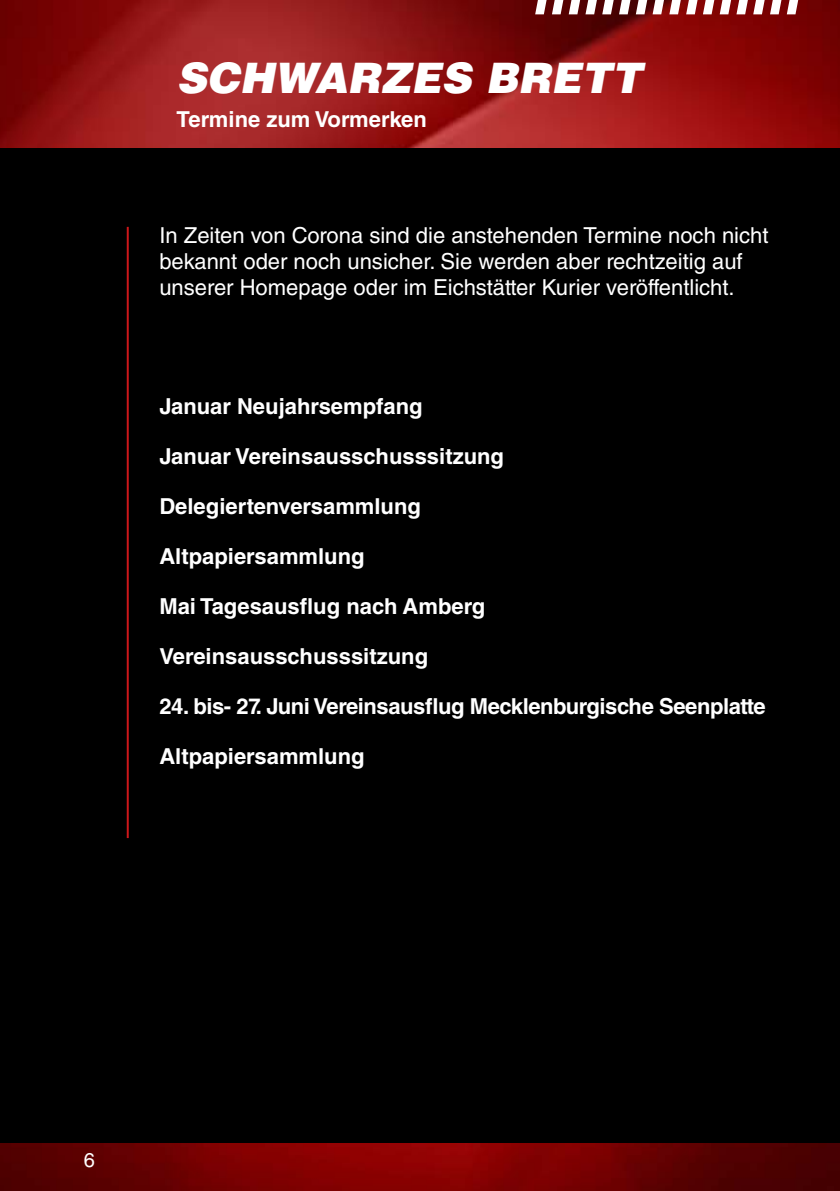
<style>
.page{position:relative;width:840px;height:1191px;background:#fff}
.page>*{position:absolute;margin:0;border:0;box-sizing:border-box;transform-origin:0 0}
.t1{font:italic 900 42px "Helvetica LT Std";color:#fff}
.t2{font:700 22px "Helvetica LT Std";color:#fff}
.t3{font:22px/26.4px "Helvetica LT Std";color:#fff}
.t4{font:700 22px "Helvetica LT Std";letter-spacing:-.02em;color:#fff}
.t5{font:20px "Helvetica LT Std";color:#fff}
</style>
<div class="page">
<img style="left:0;top:0;width:839px;height:149px">
<img style="left:0;top:1142px;width:839px;height:49px">
<svg style="left:535px;top:0;width:44px;height:14px"></svg>
<svg style="left:585px;top:0;width:11px;height:14px"></svg>
<svg style="left:602px;top:0;width:61px;height:14px"></svg>
<svg style="left:669px;top:0;width:61px;height:14px"></svg>
<svg style="left:736px;top:0;width:61px;height:14px"></svg>
<div style="left:0;top:149px;width:839px;height:993px;background:#000"></div>
<hr style="left:127px;top:227px;width:2px;height:611px;background:#cd171a">
<h1 class="t1" style="left:176px;top:50px;width:467px">SCHWARZES BRETT</h1>
<p class="t2" style="left:176px;top:105px;width:252px">Termine zum Vormerken</p>
<p class="t3" style="left:159px;top:222px;width:610px">In Zeiten von Corona sind die anstehenden Termine noch nicht bekannt oder noch unsicher. Sie werden aber rechtzeitig auf unserer Homepage oder im Eichstätter Kurier veröffentlicht.</p>
<p class="t2" style="left:159px;top:392px;width:265px">Januar Neujahrsempfang</p>
<p class="t2" style="left:159px;top:442px;width:346px">Januar Vereinsausschusssitzung</p>
<p class="t2" style="left:159px;top:492px;width:263px">Delegiertenversammlung</p>
<p class="t2" style="left:159px;top:542px;width:207px">Altpapiersammlung</p>
<p class="t2" style="left:159px;top:592px;width:327px">Mai Tagesausflug nach Amberg</p>
<p class="t2" style="left:159px;top:642px;width:270px">Vereinsausschusssitzung</p>
<p class="t4" style="left:159px;top:692px;width:607px">24. bis- 27. Juni Vereinsausflug Mecklenburgische Seenplatte</p>
<p class="t2" style="left:159px;top:742px;width:207px">Altpapiersammlung</p>
<p class="t5" style="left:84px;top:1148px;width:13px">6</p>
</div>
